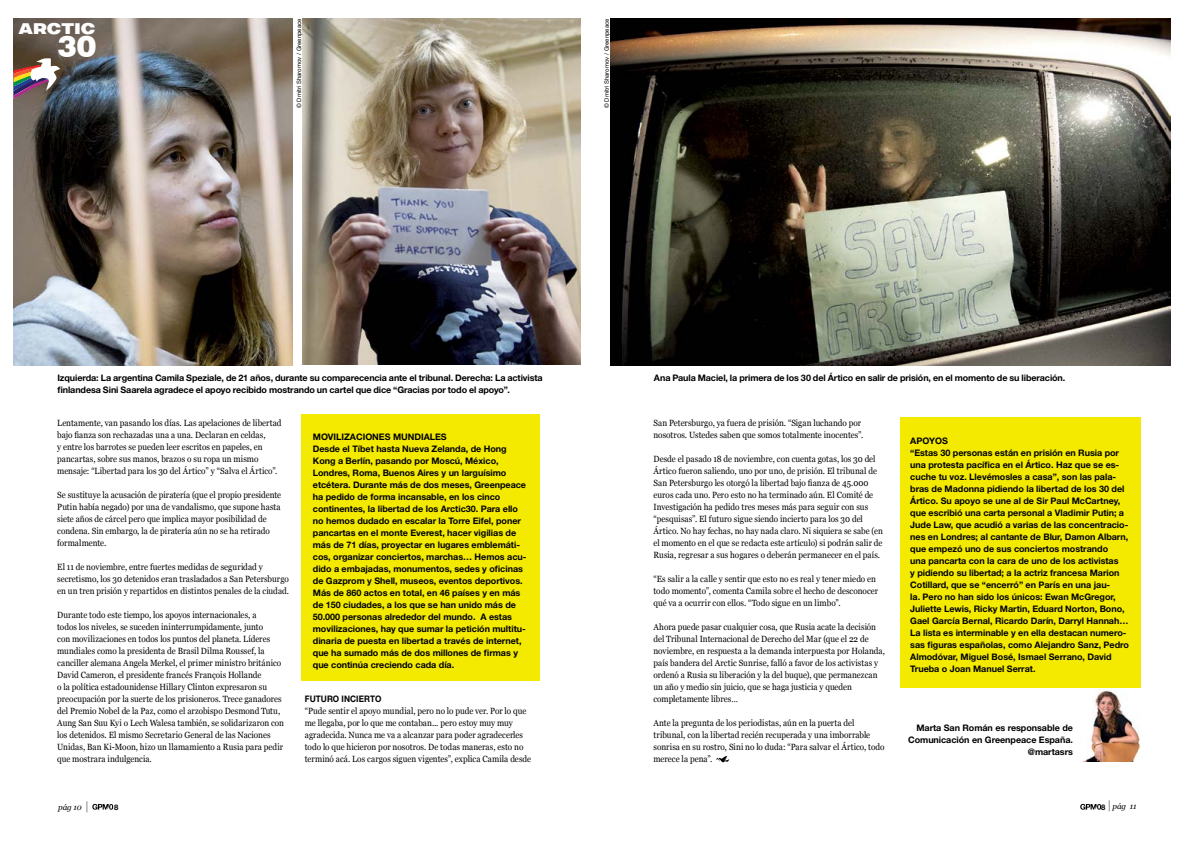
<style>
.page{position:relative;width:1191px;height:842px;background:#fff}
.page>*{position:absolute;margin:0;border:0;box-sizing:border-box;transform-origin:0 0}
.t1{font:900 29.6px "Swiss 721 BT";color:#fff}
.t2{font:700 15px "Savethe Arctic";color:#fff}
.t3{font:9px/12px "Georgia";letter-spacing:.005em;color:#000;scale:.91 1}
.t4{font:700 9px/12px "Helvetica Neue LT Std";letter-spacing:-.005em;color:#000}
.t5{font:700 9px "Helvetica Neue LT Std";letter-spacing:-.005em;color:#000;scale:.91 1}
.t6{font:italic 8px "Georgia";letter-spacing:-.01em;color:#000}
.t7{font:700 7.7px "Helvetica Neue LT Std";color:#000}
.t8{font:6px "Helvetica Neue LT Std";color:#000}
.s1{font-family:"Helvetica Neue LT Std";font-weight:100;font-style:normal;font-size:11px}
.s2{font-family:"Helvetica Neue LT Std";font-weight:700;font-style:normal;font-size:7.7px}
</style>
<div class="page">
<img style="left:14px;top:18px;width:278px;height:347px">
<svg style="left:92px;top:804px;width:21px;height:6px"></svg>
<svg style="left:1080px;top:804px;width:21px;height:6px"></svg>
<img style="left:303px;top:18px;width:277px;height:346px">
<svg style="left:14px;top:58px;width:46px;height:41px"></svg>
<img style="left:1082px;top:689px;width:59px;height:73px">
<svg style="left:716px;top:756px;width:13px;height:6px"></svg>
<img style="left:610px;top:18px;width:560px;height:347px">
<div style="left:900px;top:417px;width:240px;height:270px;background:#f3ea00"></div>
<div style="left:301px;top:414px;width:239px;height:266px;background:#f3ea00"></div>
<h2 class="t2" style="left:18px;top:20px;width:78px">ARCTIC</h2>
<h1 class="t1" style="left:57px;top:29px;width:40px">30</h1>
<p class="t8" style="left:295px;top:108px;width:91px;rotate:-90deg">© Dmitri Sharomov / Greenpeace</p>
<p class="t8" style="left:603px;top:108px;width:91px;rotate:-90deg">© Dmitri Sharomov / Greenpeace</p>
<p class="t4" style="left:57px;top:372px;width:487px">Izquierda: La argentina Camila Speziale, de 21 años, durante su comparecencia ante el tribunal. Derecha: La activista finlandesa Sini Saarela agradece el apoyo recibido mostrando un cartel que dice “Gracias por todo el apoyo”.</p>
<p class="t4" style="left:654px;top:372px;width:413px">Ana Paula Maciel, la primera de los 30 del Ártico en salir de prisión, en el momento de su liberación.</p>
<p class="t3" style="left:57px;top:417px;width:248px">Lentamente, van pasando los días. Las apelaciones de libertad bajo fianza son rechazadas una a una. Declaran en celdas,<br>y entre los barrotes se pueden leer escritos en papeles, en pancartas, sobre sus manos, brazos o su ropa un mismo mensaje: “Libertad para los 30 del Ártico” y “Salva el Ártico”.</p>
<p class="t3" style="left:57px;top:489px;width:248px">Se sustituye la acusación de piratería (que el propio presidente Putin había negado) por una de vandalismo, que supone hasta siete años de cárcel pero que implica mayor posibilidad de condena. Sin embargo, la de piratería aún no se ha retirado formalmente.</p>
<p class="t3" style="left:57px;top:561px;width:256px">El 11 de noviembre, entre fuertes medidas de seguridad y secretismo, los 30 detenidos eran trasladados a San Petersburgo en un tren prisión y repartidos en distintos penales de la ciudad.</p>
<p class="t3" style="left:57px;top:609px;width:251px">Durante todo este tiempo, los apoyos internacionales, a<br>todos los niveles, se suceden ininterrumpidamente, junto<br>con movilizaciones en todos los puntos del planeta. Líderes mundiales como la presidenta de Brasil Dilma Roussef, la canciller alemana Angela Merkel, el primer ministro británico David Cameron, el presidente francés François Hollande<br>o la política estadounidense Hillary Clinton expresaron su preocupación por la suerte de los prisioneros. Trece ganadores del Premio Nobel de la Paz, como el arzobispo Desmond Tutu, Aung San Suu Kyi o Lech Walesa también, se solidarizaron con los detenidos. El mismo Secretario General de las Naciones Unidas, Ban Ki-Moon, hizo un llamamiento a Rusia para pedir que mostrara indulgencia.</p>
<p class="t4" style="left:313px;top:431px;width:215px">MOVILIZACIONES MUNDIALES<br>Desde el Tíbet hasta Nueva Zelanda, de Hong Kong a Berlín, pasando por Moscú, México, Londres, Roma, Buenos Aires y un larguísimo etcétera. Durante más de dos meses, Greenpeace ha pedido de forma incansable, en los cinco continentes, la libertad de los Arctic30. Para ello no hemos dudado en escalar la Torre Eifel, poner pancartas en el monte Everest, hacer vigilias de más de 71 días, proyectar en lugares emblemáti&shy;cos, organizar conciertos, marchas… Hemos acu&shy;dido a embajadas, monumentos, sedes y oficinas de Gazprom y Shell, museos, eventos deportivos.<br>Más de 860 actos en total, en 46 países y en más de 150 ciudades, a los que se han unido más de 50.000 personas alrededor del mundo. A estas movilizaciones, hay que sumar la petición multitu&shy;dinaria de puesta en libertad a través de internet, que ha sumado más de dos millones de firmas y que continúa creciendo cada día.</p>
<p class="t5" style="left:305px;top:693px;width:86px">FUTURO INCIERTO</p>
<p class="t3" style="left:305px;top:705px;width:250px">“Pude sentir el apoyo mundial, pero no lo pude ver. Por lo que me llegaba, por lo que me contaban... pero estoy muy muy agradecida. Nunca me va a alcanzar para poder agradecerles todo lo que hicieron por nosotros. De todas maneras, esto no terminó acá. Los cargos siguen vigentes”, explica Camila desde</p>
<p class="t3" style="left:653px;top:417px;width:232px">San Petersburgo, ya fuera de prisión. “Sigan luchando por nosotros. Ustedes saben que somos totalmente inocentes”.</p>
<p class="t3" style="left:653px;top:453px;width:254px">Desde el pasado 18 de noviembre, con cuenta gotas, los 30 del Ártico fueron saliendo, uno por uno, de prisión. El tribunal de San Petersburgo les otorgó la libertad bajo fianza de 45.000 euros cada uno. Pero esto no ha terminado aún. El Comité de Investigación ha pedido tres meses más para seguir con sus “pesquisas”. El futuro sigue siendo incierto para los 30 del Ártico. No hay fechas, no hay nada claro. Ni siquiera se sabe (en el momento en el que se redacta este artículo) si podrán salir de Rusia, regresar a sus hogares o deberán permanecer en el país.</p>
<p class="t3" style="left:653px;top:573px;width:248px">“Es salir a la calle y sentir que esto no es real y tener miedo en todo momento”, comenta Camila sobre el hecho de desconocer qué va a ocurrir con ellos. “Todo sigue en un limbo”.</p>
<p class="t3" style="left:653px;top:621px;width:256px">Ahora puede pasar cualquier cosa, que Rusia acate la decisión del Tribunal Internacional de Derecho del Mar (que el 22 de noviembre, en respuesta a la demanda interpuesta por Holanda, país bandera del Arctic Sunrise, falló a favor de los activistas y ordenó a Rusia su liberación y la del buque), que permanezcan un año y medio sin juicio, que se haga justicia y queden completamente libres…</p>
<p class="t3" style="left:653px;top:717px;width:255px">Ante la pregunta de los periodistas, aún en la puerta del tribunal, con la libertad recién recuperada y una imborrable sonrisa en su rostro, Sini no lo duda: “Para salvar el Ártico, todo merece la pena”.</p>
<p class="t4" style="left:910px;top:434px;width:220px">APOYOS<br>“Estas 30 personas están en prisión en Rusia por una protesta pacífica en el Ártico. Haz que se es&shy;cuche tu voz. Llevémosles a casa”, son las pala&shy;bras de Madonna pidiendo la libertad de los 30 del Ártico. Su apoyo se une al de Sir Paul McCartney, que escribió una carta personal a Vladimir Putin; a Jude Law, que acudió a varias de las concentracio&shy;nes en Londres; al cantante de Blur, Damon Albarn, que empezó uno de sus conciertos mostrando<br>una pancarta con la cara de uno de los activistas<br>y pidiendo su libertad; a la actriz francesa Marion Cotillard, que se “encerró” en París en una jau-<br>la. Pero no han sido los únicos: Ewan McGregor, Juliette Lewis, Ricky Martin, Eduard Norton, Bono, Gael García Bernal, Ricardo Darín, Darryl Hannah… La lista es interminable y en ella destacan numero&shy;sas figuras españolas, como Alejandro Sanz, Pedro Almodóvar, Miguel Bosé, Ismael Serrano, David Trueba o Joan Manuel Serrat.</p>
<p class="t4" style="left:908px;top:721px;width:166px;text-align:right">Marta San Román es responsable de<br>Comunicación en Greenpeace España. @martasrs</p>
<p class="t6" style="left:58px;top:802px;width:32px">pág 10 <span class="s1">|</span></p>
<p class="t7" style="left:114px;top:802px;width:6px">8</p>
<p class="t6" style="left:1101px;top:801px;width:37px"><span class="s2">8</span> <span class="s1">|</span> pág 11</p>
</div>
